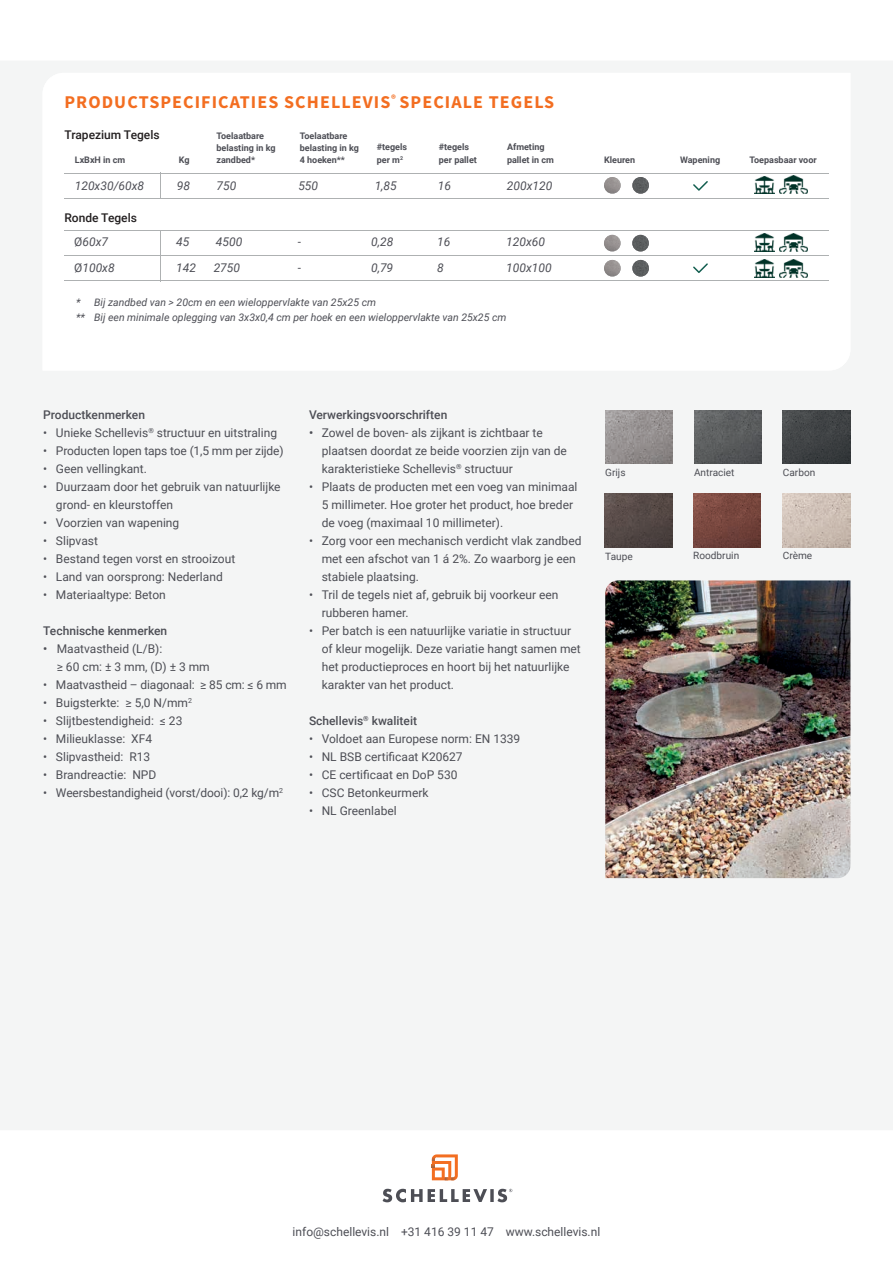
<style>
.page{position:relative;width:893px;height:1263px;background:#fff}
.page>*{position:absolute;margin:0;border:0;box-sizing:border-box;transform-origin:0 0}
.t1{font:700 18px "Source Sans Pro";letter-spacing:.06em;color:#f36e21}
.t2{font:12px/18px "Roboto";color:#4d4e55}
.t3{font:italic 12px "Roboto";color:#4d4e55}
.t4{font:500 12px "Roboto";color:#4d4e55}
.t5{font:500 12px "Roboto";color:#231f20}
.t6{font:italic 10.5px/15px "Roboto";color:#4d4e55}
.t7{font:10.05px "Roboto";color:#4d4e55}
.t8{font:700 9px/12px "Roboto";color:#4d4e55}
.s1{font-style:normal}
.s2{font-weight:500}
</style>
<div class="page">
<div style="left:0;top:61px;width:893px;height:1069px;background:#f4f5f5"></div>
<svg style="left:383px;top:1189px;width:129px;height:13px"></svg>
<svg style="left:432px;top:1154px;width:26px;height:27px"></svg>
<img style="left:605px;top:580px;width:245px;height:298px">
<img style="left:694px;top:410px;width:68px;height:54px">
<img style="left:783px;top:410px;width:67px;height:54px">
<img style="left:605px;top:493px;width:67px;height:54px">
<img style="left:693px;top:493px;width:68px;height:54px">
<img style="left:783px;top:493px;width:67px;height:54px">
<img style="left:605px;top:410px;width:68px;height:54px">
<svg style="left:43px;top:73px;width:807px;height:297px"></svg>
<img style="left:604px;top:177px;width:17px;height:17px;border-radius:8px">
<img style="left:632px;top:177px;width:17px;height:17px;border-radius:8px">
<hr style="left:64px;top:173px;width:765px;height:1px;background:#aeb1b2">
<hr style="left:64px;top:198px;width:765px;height:1px;background:#aeb1b2">
<svg style="left:160px;top:174px;width:1px;height:24px"></svg>
<img style="left:754px;top:176px;width:20px;height:18px">
<svg style="left:693px;top:181px;width:15px;height:10px"></svg>
<img style="left:780px;top:176px;width:28px;height:18px">
<hr style="left:64px;top:230px;width:765px;height:1px;background:#aeb1b2">
<hr style="left:64px;top:256px;width:765px;height:1px;background:#aeb1b2">
<hr style="left:64px;top:281px;width:765px;height:1px;background:#aeb1b2">
<svg style="left:160px;top:231px;width:1px;height:50px"></svg>
<img style="left:604px;top:260px;width:17px;height:17px;border-radius:8px">
<img style="left:632px;top:260px;width:17px;height:17px;border-radius:8px">
<img style="left:604px;top:235px;width:17px;height:16px;border-radius:8px">
<img style="left:632px;top:235px;width:17px;height:16px;border-radius:8px">
<svg style="left:693px;top:263px;width:15px;height:10px"></svg>
<img style="left:754px;top:234px;width:20px;height:17px">
<img style="left:780px;top:234px;width:28px;height:17px">
<img style="left:754px;top:260px;width:20px;height:18px">
<img style="left:780px;top:260px;width:28px;height:18px">
<h1 class="t1" style="left:64px;top:90px;width:491px">PRODUCTSPECIFICATIES SCHELLEVIS<sup>®</sup> SPECIALE TEGELS</h1>
<p class="t5" style="left:64px;top:126px;width:97px">Trapezium Tegels</p>
<p class="t8" style="left:75px;top:154px;width:52px">LxBxH in cm</p>
<p class="t8" style="left:179px;top:154px;width:12px">Kg</p>
<p class="t8" style="left:217px;top:130px;width:61px">Toelaatbare belasting in kg zandbed*</p>
<p class="t8" style="left:300px;top:130px;width:61px">Toelaatbare belasting in kg<br>4 hoeken**</p>
<p class="t8" style="left:377px;top:139px;width:32px;line-height:13.5px">#tegels per m<sup>2</sup></p>
<p class="t8" style="left:439px;top:140px;width:40px;line-height:13.5px">#tegels per pallet</p>
<p class="t8" style="left:507px;top:140px;width:48px;line-height:13.5px">Afmeting pallet in cm</p>
<p class="t3" style="left:75px;top:177px;width:71px">120x30/60x8</p>
<p class="t3" style="left:177px;top:177px;width:15px">98</p>
<p class="t3" style="left:216px;top:177px;width:21px">750</p>
<p class="t3" style="left:298px;top:177px;width:21px">550</p>
<p class="t3" style="left:375px;top:177px;width:24px">1,85</p>
<p class="t3" style="left:438px;top:177px;width:15px">16</p>
<p class="t3" style="left:507px;top:177px;width:47px">200x120</p>
<p class="t5" style="left:64px;top:209px;width:74px">Ronde Tegels</p>
<p class="t3" style="left:74px;top:234px;width:35px"><span class="s1">Ø</span>60x7</p>
<p class="t3" style="left:176px;top:234px;width:15px">45</p>
<p class="t3" style="left:216px;top:234px;width:28px">4500</p>
<p class="t3" style="left:298px;top:234px;width:5px">-</p>
<p class="t3" style="left:371px;top:234px;width:24px">0,28</p>
<p class="t3" style="left:437px;top:234px;width:15px">16</p>
<p class="t3" style="left:506px;top:234px;width:40px">120x60</p>
<p class="t3" style="left:74px;top:259px;width:42px"><span class="s1">Ø</span>100x8</p>
<p class="t3" style="left:176px;top:259px;width:21px">142</p>
<p class="t3" style="left:214px;top:259px;width:28px">2750</p>
<p class="t3" style="left:298px;top:259px;width:5px">-</p>
<p class="t3" style="left:371px;top:259px;width:24px">0,79</p>
<p class="t3" style="left:437px;top:259px;width:8px">8</p>
<p class="t3" style="left:506px;top:259px;width:47px">100x100</p>
<p class="t6" style="left:76px;top:294px;width:432px">* Bij zandbed van &gt; 20cm en een wieloppervlakte van 25x25 cm<br>** Bij een minimale oplegging van 3x3x0,4 cm per hoek en een wieloppervlakte van 25x25 cm</p>
<p class="t8" style="left:604px;top:154px;width:33px">Kleuren</p>
<p class="t8" style="left:749px;top:154px;width:69px">Toepasbaar voor</p>
<p class="t8" style="left:680px;top:154px;width:42px">Wapening</p>
<p class="t4" style="left:43px;top:407px;width:103px">Productkenmerken</p>
<p class="t2" style="left:43px;top:424px;width:235px">• Unieke Schellevis<sup>®</sup> structuur en uitstraling</p>
<p class="t2" style="left:43px;top:442px;width:242px">• Producten lopen taps toe (1,5 mm per zijde)</p>
<p class="t2" style="left:43px;top:460px;width:105px">• Geen vellingkant.</p>
<p class="t2" style="left:56px;top:478px;width:226px;text-indent:-13px">• Duurzaam door het gebruik van natuurlijke grond- en kleurstoffen</p>
<p class="t2" style="left:43px;top:514px;width:138px">• Voorzien van wapening</p>
<p class="t2" style="left:43px;top:532px;width:56px">• Slipvast</p>
<p class="t2" style="left:43px;top:550px;width:194px">• Bestand tegen vorst en strooizout</p>
<p class="t2" style="left:43px;top:568px;width:181px">• Land van oorsprong: Nederland</p>
<p class="t2" style="left:43px;top:586px;width:124px">• Materiaaltype: Beton</p>
<p class="t4" style="left:43px;top:623px;width:126px">Technische kenmerken</p>
<p class="t2" style="left:57px;top:640px;width:155px;text-indent:-14px"><span class="s2">•</span> Maatvastheid (L/B):<br>≥ 60 cm: ± 3 mm, (D) ± 3 mm</p>
<p class="t2" style="left:43px;top:676px;width:245px">• Maatvastheid – diagonaal: ≥ 85 cm: ≤ 6 mm</p>
<p class="t2" style="left:43px;top:694px;width:150px">• Buigsterkte: ≥ 5,0 N/mm<sup>2</sup></p>
<p class="t2" style="left:43px;top:712px;width:141px">• Slijtbestendigheid: ≤ 23</p>
<p class="t2" style="left:43px;top:730px;width:110px">• Milieuklasse: XF4</p>
<p class="t2" style="left:43px;top:748px;width:109px">• Slipvastheid: R13</p>
<p class="t2" style="left:43px;top:766px;width:115px">• Brandreactie: NPD</p>
<p class="t2" style="left:43px;top:784px;width:241px">• Weersbestandigheid (vorst/dooi): 0,2 kg/m<sup>2</sup></p>
<p class="t4" style="left:309px;top:407px;width:140px">Verwerkingsvoorschriften</p>
<p class="t2" style="left:322px;top:424px;width:247px;text-indent:-13px"><span class="s2">•</span> Zowel de boven- als zijkant is zichtbaar te plaatsen doordat ze beide voorzien zijn van de karakteristieke Schellevis<sup>®</sup> structuur</p>
<p class="t2" style="left:322px;top:478px;width:257px;text-indent:-13px">• Plaats de producten met een voeg van minimaal<br>5 millimeter. Hoe groter het product, hoe breder de voeg (maximaal 10 millimeter).</p>
<p class="t2" style="left:322px;top:532px;width:261px;text-indent:-13px">• Zorg voor een mechanisch verdicht vlak zandbed met een afschot van 1 á 2%. Zo waarborg je een stabiele plaatsing.</p>
<p class="t2" style="left:322px;top:586px;width:238px;text-indent:-13px">• Tril de tegels niet af, gebruik bij voorkeur een rubberen hamer.</p>
<p class="t2" style="left:322px;top:622px;width:261px;text-indent:-13px">• Per batch is een natuurlijke variatie in structuur of kleur mogelijk. Deze variatie hangt samen met het productieproces en hoort bij het natuurlijke karakter van het product.</p>
<p class="t4" style="left:309px;top:713px;width:110px">Schellevis<sup>®</sup> kwaliteit</p>
<p class="t2" style="left:309px;top:730px;width:213px">• Voldoet aan Europese norm: EN 1339</p>
<p class="t2" style="left:309px;top:748px;width:155px">• NL BSB certificaat K20627</p>
<p class="t2" style="left:309px;top:766px;width:150px">• CE certificaat en DoP 530</p>
<p class="t2" style="left:309px;top:784px;width:121px">• CSC Betonkeurmerk</p>
<p class="t2" style="left:309px;top:802px;width:89px">• NL Greenlabel</p>
<p class="t7" style="left:605px;top:465px;width:22px">Grijs</p>
<p class="t7" style="left:694px;top:465px;width:42px">Antraciet</p>
<p class="t7" style="left:783px;top:465px;width:34px">Carbon</p>
<p class="t7" style="left:605px;top:549px;width:29px">Taupe</p>
<p class="t7" style="left:693px;top:549px;width:48px">Roodbruin</p>
<p class="t7" style="left:783px;top:549px;width:31px">Crème</p>
<p class="t2" style="left:293px;top:1222px;width:309px">info@schellevis.nl +31 416 39 11 47 www.schellevis.nl</p>
</div>
